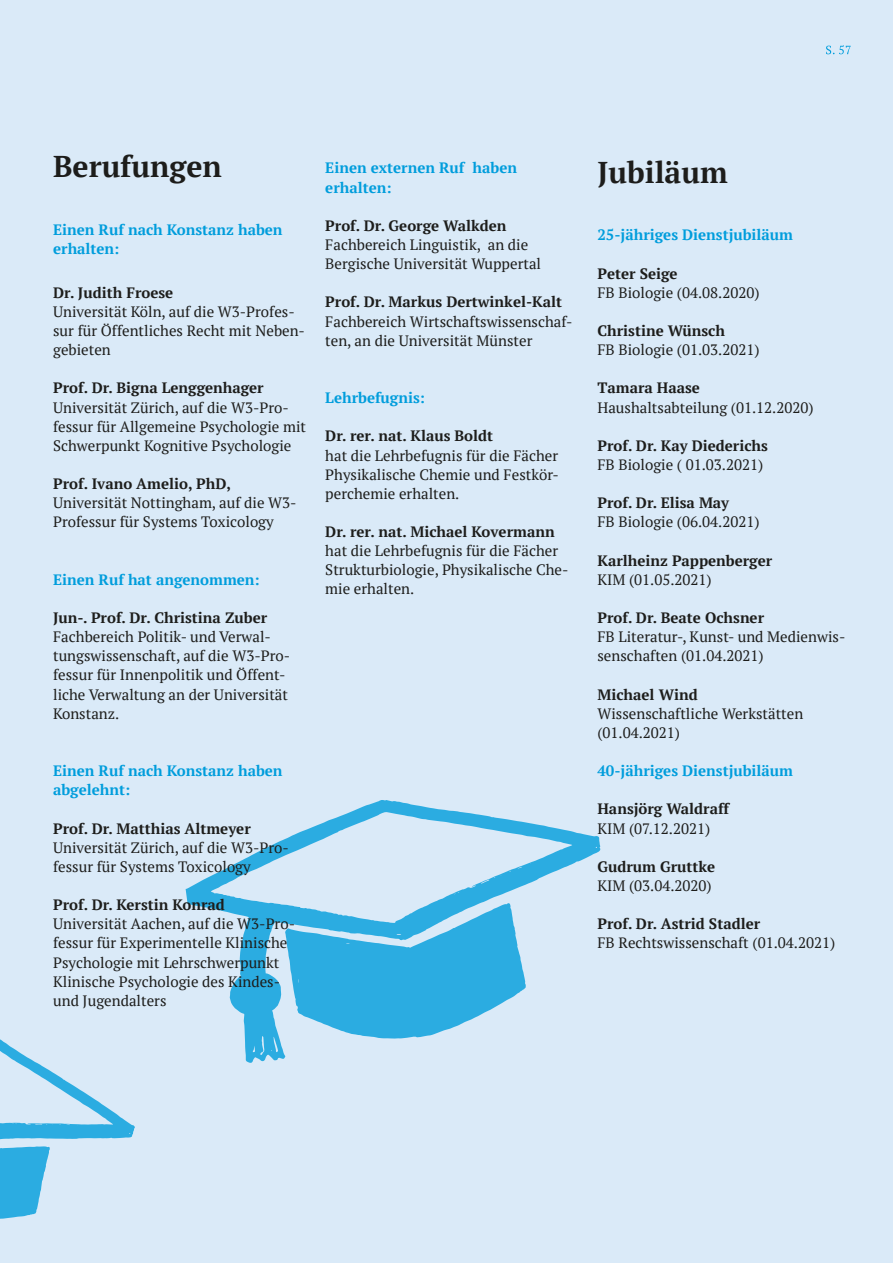
<style>
.page{position:relative;width:893px;height:1263px;background:#daeaf8}
.page>*{position:absolute;margin:0;border:0;box-sizing:border-box;transform-origin:0 0}
.t1{font:700 30px "PT Serif";color:#1d1d1b}
.t2{font:15px/19.2px "PT Serif";color:#1d1d1b}
.t3{font:700 15px "PT Serif";color:#1d1d1b}
.t4{font:700 15px/19.2px "PT Serif";color:#009ddc}
</style>
<div class="page">
<svg style="left:185px;top:800px;width:416px;height:263px"></svg>
<svg style="left:0;top:1039px;width:135px;height:180px"></svg>
<svg style="left:826px;top:45px;width:25px;height:9px"></svg>
<h1 class="t1" style="left:53px;top:147px;width:170px">Berufungen</h1>
<p class="t4" style="left:53px;top:220px;width:231px">Einen Ruf nach Konstanz haben erhalten:</p>
<p class="t3" style="left:53px;top:283px;width:122px">Dr. Judith Froese</p>
<p class="t2" style="left:53px;top:302px;width:253px">Universität Köln, auf die W3-Profes&shy;sur für Öffentliches Recht mit Neben&shy;gebieten</p>
<p class="t3" style="left:53px;top:378px;width:212px">Prof. Dr. Bigna Lenggenhager</p>
<p class="t2" style="left:53px;top:397px;width:254px">Universität Zürich, auf die W3-Pro&shy;fessur für Allgemeine Psychologie mit<br>Schwerpunkt Kognitive Psychologie</p>
<p class="t3" style="left:53px;top:474px;width:179px">Prof. Ivano Amelio, PhD,</p>
<p class="t2" style="left:53px;top:493px;width:245px">Universität Nottingham, auf die W3-<br>Professur für Systems Toxicology</p>
<p class="t4" style="left:53px;top:570px;width:208px">Einen Ruf hat angenommen:</p>
<p class="t3" style="left:53px;top:608px;width:216px">Jun-. Prof. Dr. Christina Zuber</p>
<p class="t2" style="left:53px;top:627px;width:238px">Fachbereich Politik- und Verwal&shy;tungswissenschaft, auf die W3-Pro&shy;fessur für Innenpolitik und Öffent&shy;liche Verwaltung an der Universität<br>Konstanz.</p>
<p class="t4" style="left:53px;top:761px;width:231px">Einen Ruf nach Konstanz haben abgelehnt:</p>
<p class="t3" style="left:53px;top:818px;width:199px">Prof. Dr. Matthias Altmeyer</p>
<p class="t2" style="left:53px;top:838px;width:237px">Universität Zürich, auf die W3-Pro&shy;fessur für Systems Toxicology</p>
<p class="t3" style="left:53px;top:895px;width:173px">Prof. Dr. Kerstin Konrad</p>
<p class="t2" style="left:53px;top:914px;width:243px">Universität Aachen, auf die W3-Pro&shy;fessur für Experimentelle Klinische<br>Psychologie mit Lehrschwerpunkt<br>Klinische Psychologie des Kindes&shy;und Jugendalters</p>
<p class="t4" style="left:325px;top:158px;width:193px">Einen externen Ruf haben erhalten:</p>
<p class="t3" style="left:325px;top:216px;width:183px">Prof. Dr. George Walkden</p>
<p class="t2" style="left:325px;top:235px;width:217px">Fachbereich Linguistik, an die<br>Bergische Universität Wuppertal</p>
<p class="t3" style="left:325px;top:292px;width:238px">Prof. Dr. Markus Dertwinkel-Kalt</p>
<p class="t2" style="left:325px;top:311px;width:249px">Fachbereich Wirtschaftswissenschaf&shy;ten, an die Universität Münster</p>
<p class="t4" style="left:325px;top:388px;width:101px">Lehrbefugnis:</p>
<p class="t3" style="left:325px;top:426px;width:169px">Dr. rer. nat. Klaus Boldt</p>
<p class="t2" style="left:325px;top:445px;width:235px;text-align:justify">hat die Lehrbefugnis für die Fächer Physikalische Chemie und Festkör&shy;perchemie erhalten.</p>
<p class="t3" style="left:325px;top:522px;width:231px">Dr. rer. nat. Michael Kovermann</p>
<p class="t2" style="left:325px;top:541px;width:245px">hat die Lehrbefugnis für die Fächer<br>Strukturbiologie, Physikalische Che&shy;mie erhalten.</p>
<h1 class="t1" style="left:597px;top:153px;width:132px">Jubiläum</h1>
<p class="t4" style="left:597px;top:225px;width:197px">25-jähriges Dienstjubiläum</p>
<p class="t3" style="left:597px;top:263px;width:82px">Peter Seige</p>
<p class="t2" style="left:597px;top:283px;width:164px">FB Biologie (04.08.2020)</p>
<p class="t3" style="left:597px;top:321px;width:129px">Christine Wünsch</p>
<p class="t2" style="left:597px;top:340px;width:164px">FB Biologie (01.03.2021)</p>
<p class="t3" style="left:597px;top:378px;width:104px">Tamara Haase</p>
<p class="t2" style="left:597px;top:397px;width:218px">Haushaltsabteilung (01.12.2020)</p>
<p class="t3" style="left:597px;top:436px;width:172px">Prof. Dr. Kay Diederichs</p>
<p class="t2" style="left:597px;top:455px;width:167px">FB Biologie ( 01.03.2021)</p>
<p class="t3" style="left:597px;top:493px;width:133px">Prof. Dr. Elisa May</p>
<p class="t2" style="left:597px;top:512px;width:164px">FB Biologie (06.04.2021)</p>
<p class="t3" style="left:597px;top:550px;width:176px">Karlheinz Pappenberger</p>
<p class="t2" style="left:597px;top:570px;width:116px">KIM (01.05.2021)</p>
<p class="t3" style="left:597px;top:608px;width:168px">Prof. Dr. Beate Ochsner</p>
<p class="t2" style="left:597px;top:627px;width:249px">FB Literatur-, Kunst- und Medienwis&shy;senschaften (01.04.2021)</p>
<p class="t3" style="left:597px;top:684px;width:102px">Michael Wind</p>
<p class="t2" style="left:597px;top:704px;width:207px">Wissenschaftliche Werkstätten (01.04.2021)</p>
<p class="t4" style="left:597px;top:761px;width:197px">40-jähriges Dienstjubiläum</p>
<p class="t3" style="left:597px;top:799px;width:133px">Hansjörg Waldraff</p>
<p class="t2" style="left:597px;top:818px;width:114px">KIM (07.12.2021)</p>
<p class="t3" style="left:597px;top:857px;width:119px">Gudrum Gruttke</p>
<p class="t2" style="left:597px;top:876px;width:116px">KIM (03.04.2020)</p>
<p class="t3" style="left:597px;top:914px;width:164px">Prof. Dr. Astrid Stadler</p>
<p class="t2" style="left:597px;top:933px;width:239px">FB Rechtswissenschaft (01.04.2021)</p>
</div>
